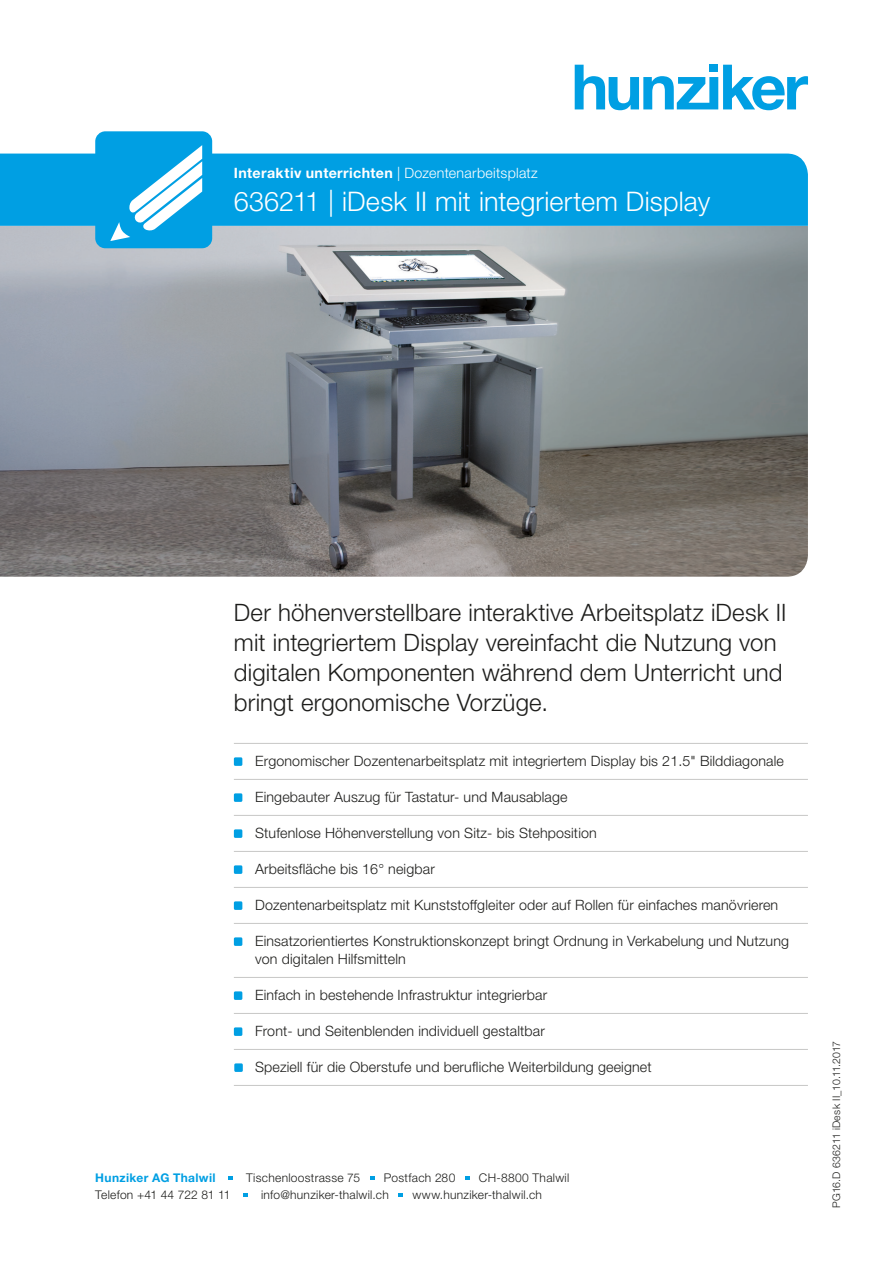
<style>
.page{position:relative;width:893px;height:1263px;background:#fff}
.page>*{position:absolute;margin:0;border:0;box-sizing:border-box;transform-origin:0 0}
.t1{font:300 27px "Helvetica Neue LT Pro";letter-spacing:.005em;color:#fff}
.t2{font:300 24px/30px "Helvetica Neue LT Pro";letter-spacing:.005em;color:#1d1d1b}
.t3{font:300 14.25px/18px "Helvetica Neue LT Pro";letter-spacing:.01em;color:#1d1d1b}
.t4{font:700 14.25px "Helvetica Neue LT Pro";letter-spacing:.025em;color:#fff}
.t5{font:300 12px "Helvetica Neue LT Pro";letter-spacing:.025em;color:#1d1d1b}
.t6{font:700 12px "Helvetica Neue LT Pro";letter-spacing:.03em;color:#009fe3}
.t7{font:300 10.5px "Helvetica Neue LT Pro";letter-spacing:.015em;color:#1d1d1b}
.s1{font-weight:300}
</style>
<div class="page">
<svg style="left:575px;top:65px;width:233px;height:45px"></svg>
<img style="left:0;top:226px;width:808px;height:351px">
<hr style="left:234px;top:743px;width:574px;height:1px;background:#c7c7c6">
<hr style="left:234px;top:779px;width:574px;height:1px;background:#c7c7c6">
<hr style="left:234px;top:815px;width:574px;height:1px;background:#c7c7c6">
<hr style="left:234px;top:851px;width:574px;height:1px;background:#c7c7c6">
<hr style="left:234px;top:887px;width:574px;height:1px;background:#c7c7c6">
<hr style="left:234px;top:923px;width:574px;height:1px;background:#c7c7c6">
<hr style="left:234px;top:977px;width:574px;height:1px;background:#c7c7c6">
<hr style="left:234px;top:1013px;width:574px;height:1px;background:#c7c7c6">
<hr style="left:234px;top:1049px;width:574px;height:1px;background:#c7c7c6">
<hr style="left:234px;top:1085px;width:574px;height:1px;background:#c7c7c6">
<div style="left:234px;top:757px;width:8px;height:9px;background:#009fe3;border-radius:2px"></div>
<div style="left:234px;top:793px;width:8px;height:9px;background:#009fe3;border-radius:2px"></div>
<div style="left:234px;top:829px;width:8px;height:9px;background:#009fe3;border-radius:2px"></div>
<div style="left:234px;top:865px;width:8px;height:9px;background:#009fe3;border-radius:2px"></div>
<div style="left:234px;top:901px;width:8px;height:9px;background:#009fe3;border-radius:2px"></div>
<div style="left:234px;top:937px;width:8px;height:9px;background:#009fe3;border-radius:2px"></div>
<div style="left:234px;top:991px;width:8px;height:9px;background:#009fe3;border-radius:2px"></div>
<div style="left:234px;top:1027px;width:8px;height:9px;background:#009fe3;border-radius:2px"></div>
<div style="left:234px;top:1063px;width:9px;height:9px;background:#009fe3;border-radius:2px"></div>
<div style="left:0;top:154px;width:808px;height:72px;background:#009fe3"></div>
<div style="left:95px;top:131px;width:117px;height:117px;background:#009fe3;border-radius:10px"></div>
<svg style="left:110px;top:145px;width:92px;height:96px"></svg>
<svg style="left:229px;top:1176px;width:4px;height:4px"></svg>
<svg style="left:370px;top:1176px;width:4px;height:4px"></svg>
<svg style="left:465px;top:1176px;width:4px;height:4px"></svg>
<svg style="left:244px;top:1193px;width:4px;height:3px"></svg>
<svg style="left:398px;top:1193px;width:5px;height:3px"></svg>
<p class="t4" style="left:234px;top:164px;width:305px">Interaktiv unterrichten <span class="s1">| Dozentenarbeitsplatz</span></p>
<h1 class="t1" style="left:234px;top:185px;width:478px">636211 | iDesk II mit integriertem Display</h1>
<h2 class="t2" style="left:234px;top:597px;width:554px">Der höhenverstellbare interaktive Arbeitsplatz iDesk II mit integriertem Display vereinfacht die Nutzung von digitalen Komponenten während dem Unterricht und bringt ergonomische Vorzüge.</h2>
<p class="t3" style="left:255px;top:751px;width:530px">Ergonomischer Dozentenarbeitsplatz mit integriertem Display bis 21.5" Bilddiagonale</p>
<p class="t3" style="left:255px;top:787px;width:314px">Eingebauter Auszug für Tastatur- und Mausablage</p>
<p class="t3" style="left:255px;top:823px;width:343px">Stufenlose Höhenverstellung von Sitz- bis Stehposition</p>
<p class="t3" style="left:255px;top:859px;width:181px">Arbeitsfläche bis 16° neigbar</p>
<p class="t3" style="left:255px;top:895px;width:525px">Dozentenarbeitsplatz mit Kunststoffgleiter oder auf Rollen für einfaches manövrieren</p>
<p class="t3" style="left:255px;top:931px;width:535px">Einsatzorientiertes Konstruktionskonzept bringt Ordnung in Verkabelung und Nutzung von digitalen Hilfsmitteln</p>
<p class="t3" style="left:255px;top:985px;width:294px">Einfach in bestehende Infrastruktur integrierbar</p>
<p class="t3" style="left:255px;top:1021px;width:291px">Front- und Seitenblenden individuell gestaltbar</p>
<p class="t3" style="left:255px;top:1057px;width:398px">Speziell für die Oberstufe und berufliche Weiterbildung geeignet</p>
<p class="t6" style="left:95px;top:1170px;width:122px">Hunziker AG Thalwil</p>
<p class="t5" style="left:246px;top:1171px;width:116px">Tischenloostrasse 75</p>
<p class="t5" style="left:384px;top:1171px;width:73px">Postfach 280</p>
<p class="t5" style="left:479px;top:1171px;width:92px">CH-8800 Thalwil</p>
<p class="t5" style="left:95px;top:1187px;width:137px">Telefon +41 44 722 81 11</p>
<p class="t5" style="left:261px;top:1187px;width:129px">info@hunziker-thalwil.ch</p>
<p class="t5" style="left:412px;top:1187px;width:131px">www.hunziker-thalwil.ch</p>
<p class="t7" style="left:830px;top:1208px;width:168px;rotate:-90deg">PG16.D 636211 iDesk II_10.11.2017</p>
</div>
